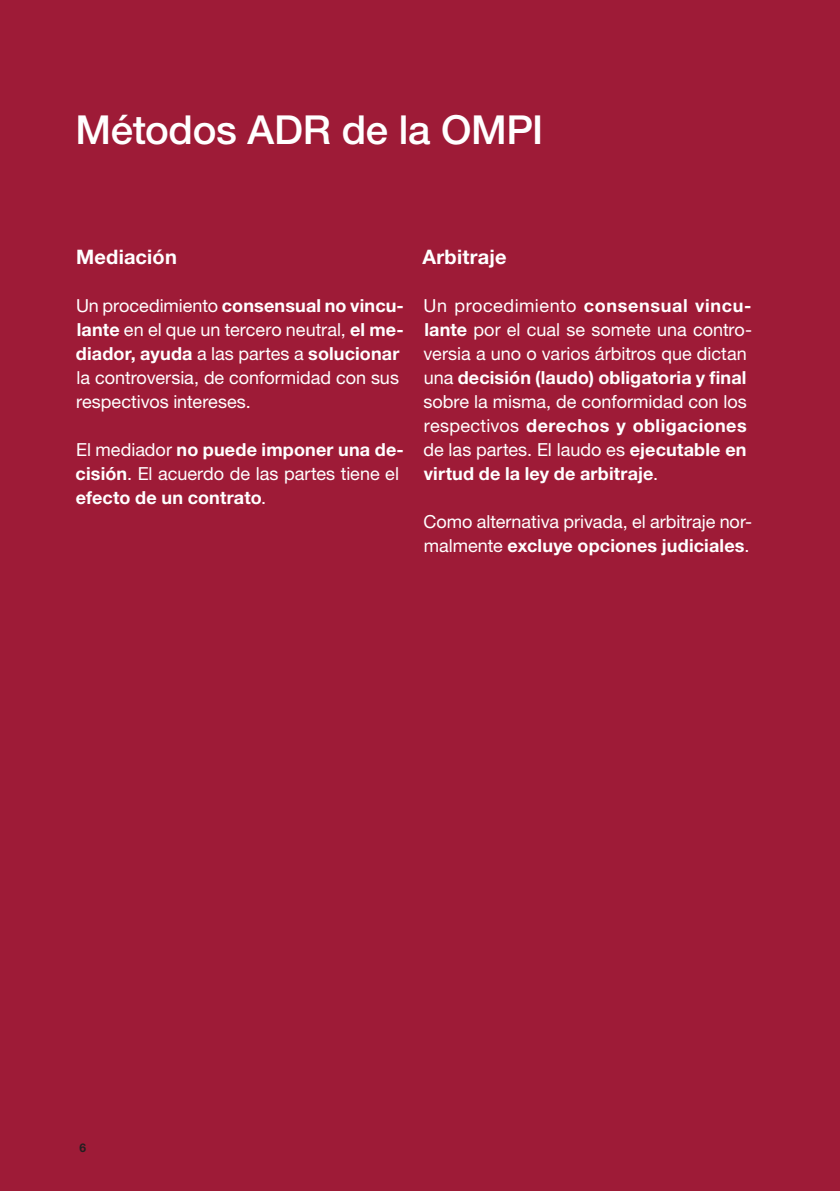
<style>
.page{position:relative;width:840px;height:1191px;background:#fff}
.page>*{position:absolute;margin:0;border:0;box-sizing:border-box;transform-origin:0 0}
.t1{font:500 40px "Helvetica Neue LT Std";letter-spacing:-.01em;color:#fff}
.t2{font:700 20px "Helvetica Neue LT Std";letter-spacing:.01em;color:#fff}
.t3{font:18px/24px "Helvetica Neue LT Std";color:#fff}
.t4{font:700 18px/24px "Helvetica Neue LT Std";letter-spacing:.01em;color:#fff}
.t5{font:700 12px "Helvetica Neue LT Std";color:#231f20}
.s1{font-weight:700}
.s2{font-weight:400}
</style>
<div class="page">
<div style="left:0;top:0;width:839px;height:1191px;background:#9e1b37"></div>
<h1 class="t1" style="left:75px;top:106px;width:469px">Métodos ADR de la OMPI</h1>
<p class="t2" style="left:76px;top:245px;width:102px">Mediación</p>
<p class="t3" style="left:76px;top:293px;width:329px">Un procedimiento <span class="s1">consensual no vincu&shy;lante</span> en el que un tercero neutral, <span class="s1">el me&shy;diador, ayuda</span> a las partes a <span class="s1">solucionar </span>la controversia, de conformidad con sus respectivos intereses.</p>
<p class="t4" style="left:75px;top:437px;width:330px"><span class="s2">El mediador</span> no puede imponer una de&shy;cisión<span class="s2">. El acuerdo de las partes tiene el </span>efecto de un contrato<span class="s2">.</span></p>
<p class="t2" style="left:422px;top:245px;width:86px">Arbitraje</p>
<p class="t3" style="left:423px;top:293px;width:330px">Un procedimiento <span class="s1">consensual vincu&shy;lante</span> por el cual se somete una contro&shy;versia a uno o varios árbitros que dictan una <span class="s1">decisión (laudo) obligatoria y final </span>sobre la misma, de conformidad con los respectivos <span class="s1">derechos y obligaciones </span>de las partes. El laudo es <span class="s1">ejecutable en virtud de la ley de arbitraje</span>.</p>
<p class="t3" style="left:423px;top:509px;width:330px">Como alternativa privada, el arbitraje nor&shy;malmente <span class="s1">excluye opciones judiciales</span>.</p>
<p class="t5" style="left:79px;top:1140px;width:8px">6</p>
</div>
